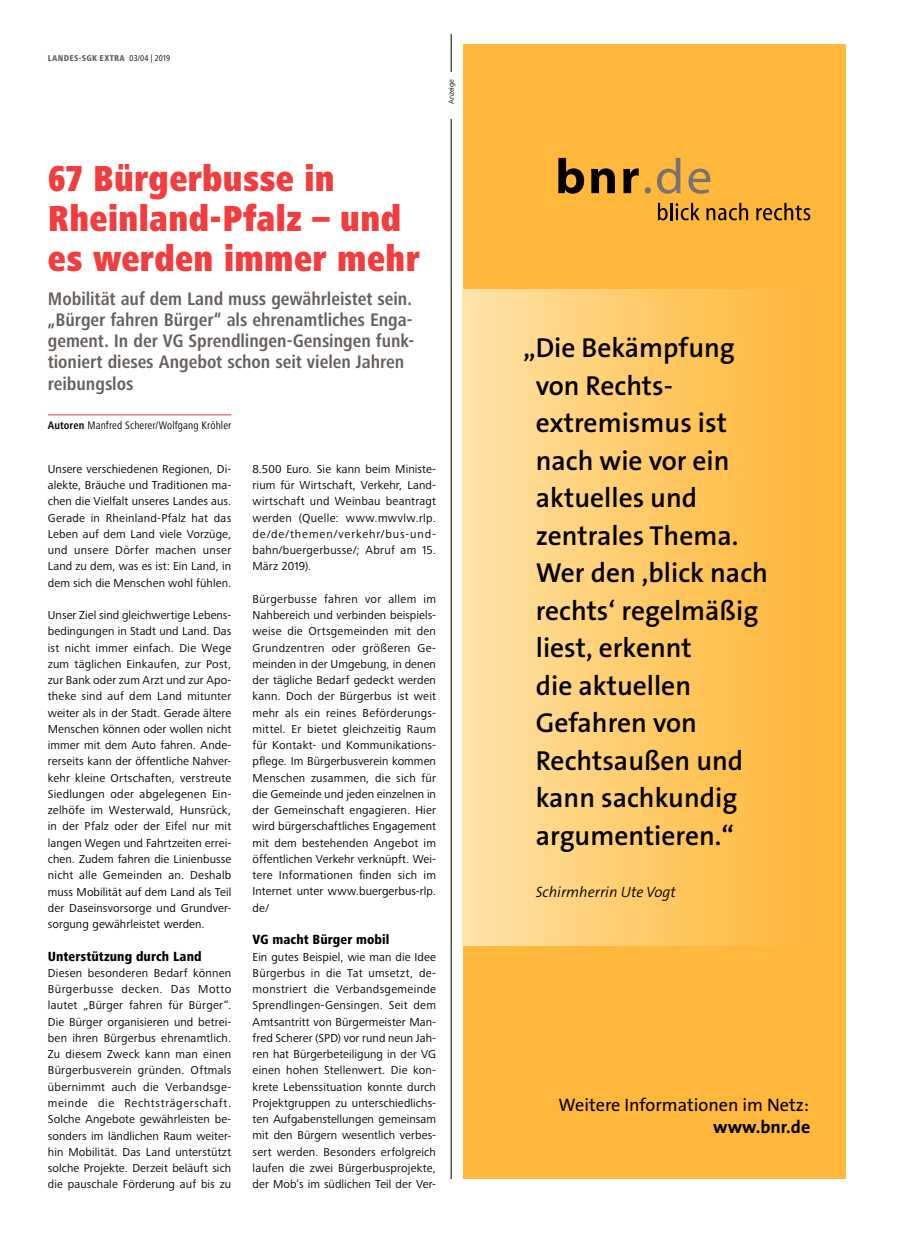
<style>
.page{position:relative;width:904px;height:1241px;background:#fff}
.page>*{position:absolute;margin:0;border:0;box-sizing:border-box;transform-origin:0 0}
.t1{font:900 condensed 37.5px/40px "Frutiger Next Pro";letter-spacing:.01em;color:#f13d3d;scale:.92 1}
.t2{font:600 27.5px/37.5px "The Sans B6";color:#000}
.t3{font:700 condensed 18.75px/21.2px "Frutiger Next Pro";letter-spacing:-.005em;color:#66605c}
.t4{font:18.12px "The Sans B5 Plain";color:#000}
.t5{font:700 18.12px "The Sans B7";color:#000}
.t6{font:italic 300 15px "The Sans B4";color:#000}
.t7{font:800 condensed 13.75px "Frutiger Next Pro";letter-spacing:.005em;color:#000}
.t8{font:11.88px/16.2px "Frutiger Next Pro";letter-spacing:.01em;color:#000;text-align:justify}
.t9{font:condensed 11.25px "Frutiger Next Pro";letter-spacing:.01em;color:#000}
.t10{font:800 condensed 8.75px "Frutiger Next Pro";letter-spacing:.03em;color:#66605c}
.t11{font:7.5px "Frutiger Next Pro";color:#000}
.s1{font-weight:400;color:#000}
.s2{font-weight:700}
</style>
<div class="page">
<hr style="left:48px;top:414px;width:183px;height:1px;background:#f13d3d">
<div style="left:463px;top:44px;width:382px;height:1134px;background:#ffb73c"></div>
<svg style="left:658px;top:203px;width:41px;height:17px"></svg>
<svg style="left:706px;top:203px;width:42px;height:17px"></svg>
<svg style="left:756px;top:203px;width:54px;height:17px"></svg>
<svg style="left:558px;top:158px;width:26px;height:36px"></svg>
<svg style="left:591px;top:168px;width:24px;height:25px"></svg>
<svg style="left:623px;top:168px;width:15px;height:25px"></svg>
<svg style="left:644px;top:187px;width:7px;height:7px"></svg>
<svg style="left:657px;top:158px;width:23px;height:36px"></svg>
<svg style="left:688px;top:169px;width:22px;height:25px"></svg>
<div style="left:463px;top:289px;width:347px;height:655px;background:linear-gradient(to right,#ffe3a7,#ffb636)"></div>
<hr style="left:451px;top:34px;width:1px;height:1144px;background:#000">
<div style="left:446px;top:72px;width:15px;height:46px;background:#fff"></div>
<p class="t10" style="left:48px;top:53px;width:124px">LANDES-SGK EXTRA <span class="s1">03/04 | 2019</span></p>
<p class="t11" style="left:447px;top:104px;width:27px;rotate:-90deg">Anzeige</p>
<h1 class="t1" style="left:48px;top:158px;width:406px">67 Bürgerbusse in<br>Rheinland-Pfalz – und es werden immer mehr</h1>
<h3 class="t3" style="left:48px;top:288px;width:368px">Mobilität auf dem Land muss gewährleistet sein. „Bürger fahren Bürger“ als ehrenamtliches Enga&shy;gement. In der VG Sprendlingen-Gensingen funk&shy;tioniert dieses Angebot schon seit vielen Jahren reibungslos</h3>
<p class="t9" style="left:48px;top:419px;width:185px"><span class="s2">Autoren</span> Manfred Scherer/Wolfgang Kröhler</p>
<p class="t8" style="left:48px;top:460px;width:185px">Unsere verschiedenen Regionen, Di&shy;alekte, Bräuche und Traditionen ma&shy;chen die Vielfalt unseres Landes aus.<br>Gerade in Rheinland-Pfalz hat das Leben auf dem Land viele Vorzüge, und unsere Dörfer machen unser Land zu dem, was es ist: Ein Land, in dem sich die Menschen wohl fühlen.</p>
<p class="t8" style="left:48px;top:607px;width:185px">Unser Ziel sind gleichwertige Lebens&shy;bedingungen in Stadt und Land. Das ist nicht immer einfach. Die Wege zum täglichen Einkaufen, zur Post, zur Bank oder zum Arzt und zur Apo&shy;theke sind auf dem Land mitunter weiter als in der Stadt. Gerade ältere Menschen können oder wollen nicht immer mit dem Auto fahren. Ande&shy;rerseits kann der öffentliche Nahver&shy;kehr kleine Ortschaften, verstreute Siedlungen oder abgelegenen Ein&shy;zelhöfe im Westerwald, Hunsrück, in der Pfalz oder der Eifel nur mit langen Wegen und Fahrtzeiten errei&shy;chen. Zudem fahren die Linienbusse nicht alle Gemeinden an. Deshalb muss Mobilität auf dem Land als Teil der Daseinsvorsorge und Grundver&shy;sorgung gewährleistet werden.</p>
<p class="t7" style="left:48px;top:948px;width:155px">Unterstützung durch Land</p>
<p class="t8" style="left:48px;top:964px;width:185px">Diesen besonderen Bedarf können Bürgerbusse decken. Das Motto lautet „Bürger fahren für Bürger“.<br>Die Bürger organisieren und betrei&shy;ben ihren Bürgerbus ehrenamtlich.<br>Zu diesem Zweck kann man einen Bürgerbusverein gründen. Oftmals übernimmt auch die Verbandsge&shy;meinde die Rechtsträgerschaft.<br>Solche Angebote gewährleisten be&shy;sonders im ländlichen Raum weiter&shy;hin Mobilität. Das Land unterstützt solche Projekte. Derzeit beläuft sich die pauschale Förderung auf bis zu</p>
<p class="t8" style="left:252px;top:460px;width:185px">8.500 Euro. Sie kann beim Ministe&shy;rium für Wirtschaft, Verkehr, Land&shy;wirtschaft und Weinbau beantragt werden (Quelle: www.mwvlw.rlp. de/de/themen/verkehr/bus-und&shy;bahn/buergerbusse/; Abruf am 15.<br>März 2019).</p>
<p class="t8" style="left:252px;top:590px;width:185px">Bürgerbusse fahren vor allem im Nahbereich und verbinden beispiels&shy;weise die Ortsgemeinden mit den Grundzentren oder größeren Ge&shy;meinden in der Umgebung, in denen der tägliche Bedarf gedeckt werden kann. Doch der Bürgerbus ist weit mehr als ein reines Beförderungs&shy;mittel. Er bietet gleichzeitig Raum für Kontakt- und Kommunikations&shy;pflege. Im Bürgerbusverein kommen Menschen zusammen, die sich für die Gemeinde und jeden einzelnen in der Gemeinschaft engagieren. Hier wird bürgerschaftliches Engagement mit dem bestehenden Angebot im öffentlichen Verkehr verknüpft. Wei&shy;tere Informationen finden sich im Internet unter www.buergerbus-rlp. de/</p>
<p class="t7" style="left:252px;top:931px;width:138px">VG macht Bürger mobil</p>
<p class="t8" style="left:252px;top:948px;width:185px">Ein gutes Beispiel, wie man die Idee Bürgerbus in die Tat umsetzt, de&shy;monstriert die Verbandsgemeinde Sprendlingen-Gensingen. Seit dem Amtsantritt von Bürgermeister Man&shy;fred Scherer (SPD) vor rund neun Jah&shy;ren hat Bürgerbeteiligung in der VG einen hohen Stellenwert. Die kon&shy;krete Lebenssituation konnte durch Projektgruppen zu unterschiedlichs&shy;ten Aufgabenstellungen gemeinsam mit den Bürgern wesentlich verbes&shy;sert werden. Besonders erfolgreich laufen die zwei Bürgerbusprojekte, der Mob’s im südlichen Teil der Ver-</p>
<h2 class="t2" style="left:536px;top:330px;width:234px;text-indent:-13px">„Die Bekämpfung von Rechts&shy;extremismus ist nach wie vor ein aktuelles und zentrales Thema.<br>Wer den ,blick nach rechts‘ regelmäßig liest, erkennt<br>die aktuellen<br>Gefahren von<br>Rechtsaußen und kann sachkundig argumentieren.“</h2>
<p class="t6" style="left:536px;top:883px;width:142px">Schirmherrin Ute Vogt</p>
<h3 class="t4" style="left:558px;top:1094px;width:252px">Weitere Informationen im Netz:</h3>
<h3 class="t5" style="left:713px;top:1116px;width:99px">www.bnr.de</h3>
</div>
